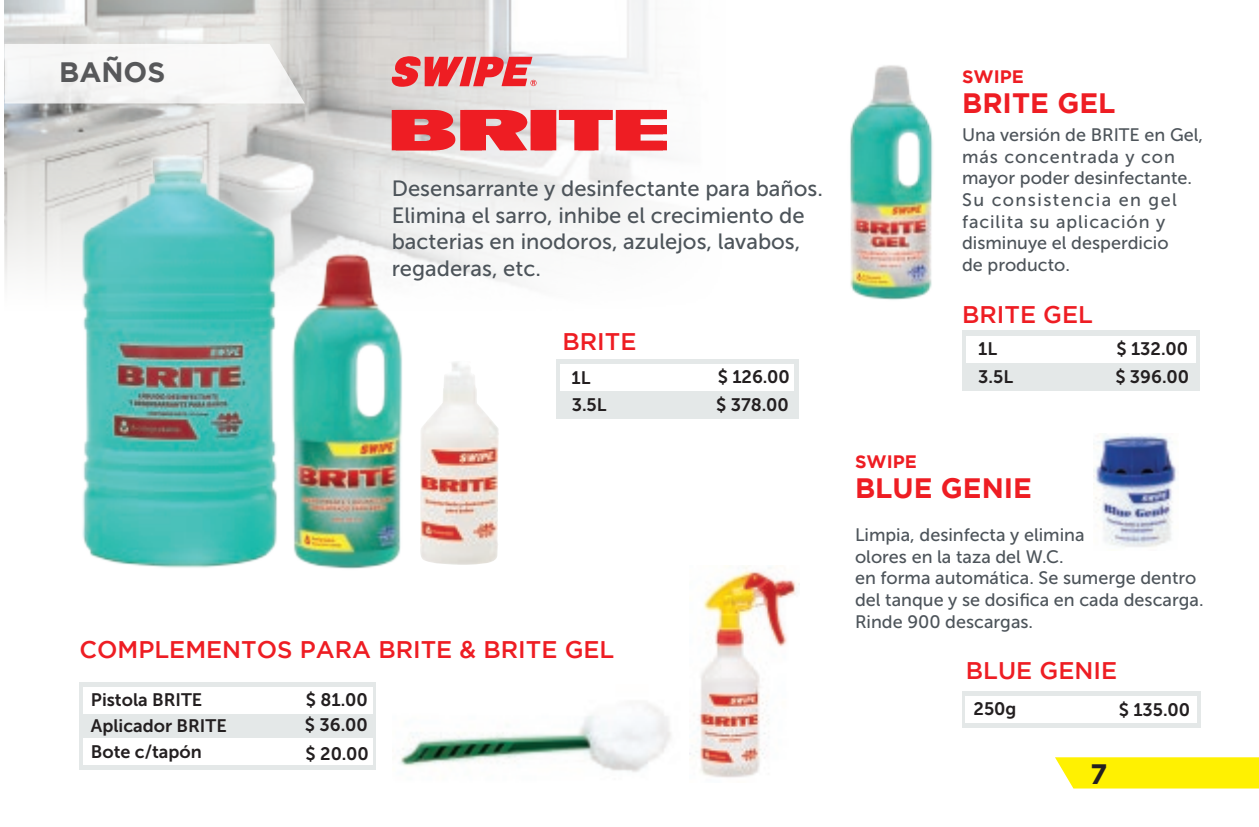
<style>
.page{position:relative;width:1259px;height:827px;background:#fff}
.page>*{position:absolute;margin:0;border:0;box-sizing:border-box;transform-origin:0 0}
.t1{font:700 28px "Gotham";color:#ee1d23}
.t2{font:700 28px "Gotham";color:#57585a}
.t3{font:700 28px "Gotham";color:#231f20}
.t4{font:500 24px "Gotham";color:#ee1d23}
.t5{font:22px/26.4px "Museo Sans 500";color:#4d545a}
.t6{font:18px/21.6px "Museo Sans 500";color:#4d545a}
.t7{font:18px/25.6px "Museo Sans 700";color:#231f20}
.t8{font:700 18px "Gotham";color:#ee1d23}
</style>
<div class="page">
<img style="left:5px;top:0;width:794px;height:419px">
<svg style="left:5px;top:44px;width:300px;height:59px"></svg>
<svg style="left:1055px;top:757px;width:203px;height:31px"></svg>
<img style="left:689px;top:567px;width:110px;height:211px">
<img style="left:399px;top:704px;width:272px;height:68px">
<div style="left:556px;top:359px;width:242px;height:60px;background:#e4e8e8"></div>
<div style="left:560px;top:364px;width:233px;height:27px;background:#fff"></div>
<div style="left:962px;top:330px;width:237px;height:61px;background:#e4e8e8"></div>
<div style="left:966px;top:336px;width:229px;height:26px;background:#fff"></div>
<div style="left:79px;top:682px;width:297px;height:87px;background:#e4e8e8"></div>
<div style="left:83px;top:687px;width:289px;height:26px;background:#fff"></div>
<div style="left:83px;top:738px;width:289px;height:26px;background:#fff"></div>
<div style="left:961px;top:690px;width:239px;height:37px;background:#e4e8e8"></div>
<div style="left:965px;top:695px;width:231px;height:27px;background:#fff"></div>
<img style="left:1093px;top:433px;width:84px;height:114px">
<img style="left:318px;top:230px;width:117px;height:339px">
<img style="left:850px;top:65px;width:83px;height:235px">
<svg style="left:389px;top:56px;width:147px;height:31px"></svg>
<img style="left:43px;top:131px;width:275px;height:437px">
<img style="left:420px;top:360px;width:79px;height:204px">
<svg style="left:391px;top:110px;width:275px;height:40px"></svg>
<h1 class="t2" style="left:59px;top:56px;width:108px">BAÑOS</h1>
<p class="t5" style="left:391px;top:175px;width:432px">Desensarrante y desinfectante para baños.<br>Elimina el sarro, inhibe el crecimiento de bacterias en inodoros, azulejos, lavabos, regaderas, etc.</p>
<h2 class="t4" style="left:562px;top:327px;width:75px">BRITE</h2>
<p class="t7" style="left:571px;top:365px;width:20px">1L</p>
<p class="t7" style="left:717px;top:364px;width:74px">$ 126.00</p>
<p class="t7" style="left:571px;top:392px;width:36px">3.5L</p>
<p class="t7" style="left:716px;top:392px;width:74px">$ 378.00</p>
<h2 class="t4" style="left:79px;top:635px;width:536px">COMPLEMENTOS PARA BRITE &amp; BRITE GEL</h2>
<p class="t7" style="left:91px;top:686px;width:113px">Pistola BRITE</p>
<p class="t7" style="left:306px;top:686px;width:63px">$ 81.00</p>
<p class="t7" style="left:91px;top:712px;width:137px">Aplicador BRITE<br>Bote c/tapón</p>
<p class="t7" style="left:305px;top:710px;width:65px;line-height:28.4px">$ 36.00 $ 20.00</p>
<p class="t8" style="left:961px;top:66px;width:63px">SWIPE</p>
<h1 class="t1" style="left:961px;top:87px;width:155px">BRITE GEL</h1>
<p class="t6" style="left:961px;top:124px;width:242px">Una versión de BRITE en Gel, más concentrada y con mayor poder desinfectante.<br>Su consistencia en gel facilita su aplicación y disminuye el desperdicio<br>de producto.</p>
<h2 class="t4" style="left:961px;top:301px;width:132px">BRITE GEL</h2>
<p class="t7" style="left:977px;top:336px;width:20px">1L</p>
<p class="t7" style="left:1116px;top:336px;width:73px">$ 132.00</p>
<p class="t7" style="left:977px;top:364px;width:36px">3.5L</p>
<p class="t7" style="left:1114px;top:364px;width:75px">$ 396.00</p>
<p class="t8" style="left:854px;top:451px;width:63px">SWIPE</p>
<h1 class="t1" style="left:854px;top:472px;width:178px">BLUE GENIE</h1>
<p class="t6" style="left:854px;top:524px;width:350px">Limpia, desinfecta y elimina<br>olores en la taza del W.C.<br>en forma automática. Se sumerge dentro del tanque y se dosifica en cada descarga.<br>Rinde 900 descargas.</p>
<h2 class="t4" style="left:965px;top:656px;width:153px">BLUE GENIE</h2>
<p class="t7" style="left:973px;top:695px;width:44px">250g</p>
<p class="t7" style="left:1118px;top:696px;width:73px">$ 135.00</p>
<h1 class="t3" style="left:1089px;top:757px;width:19px">7</h1>
</div>
